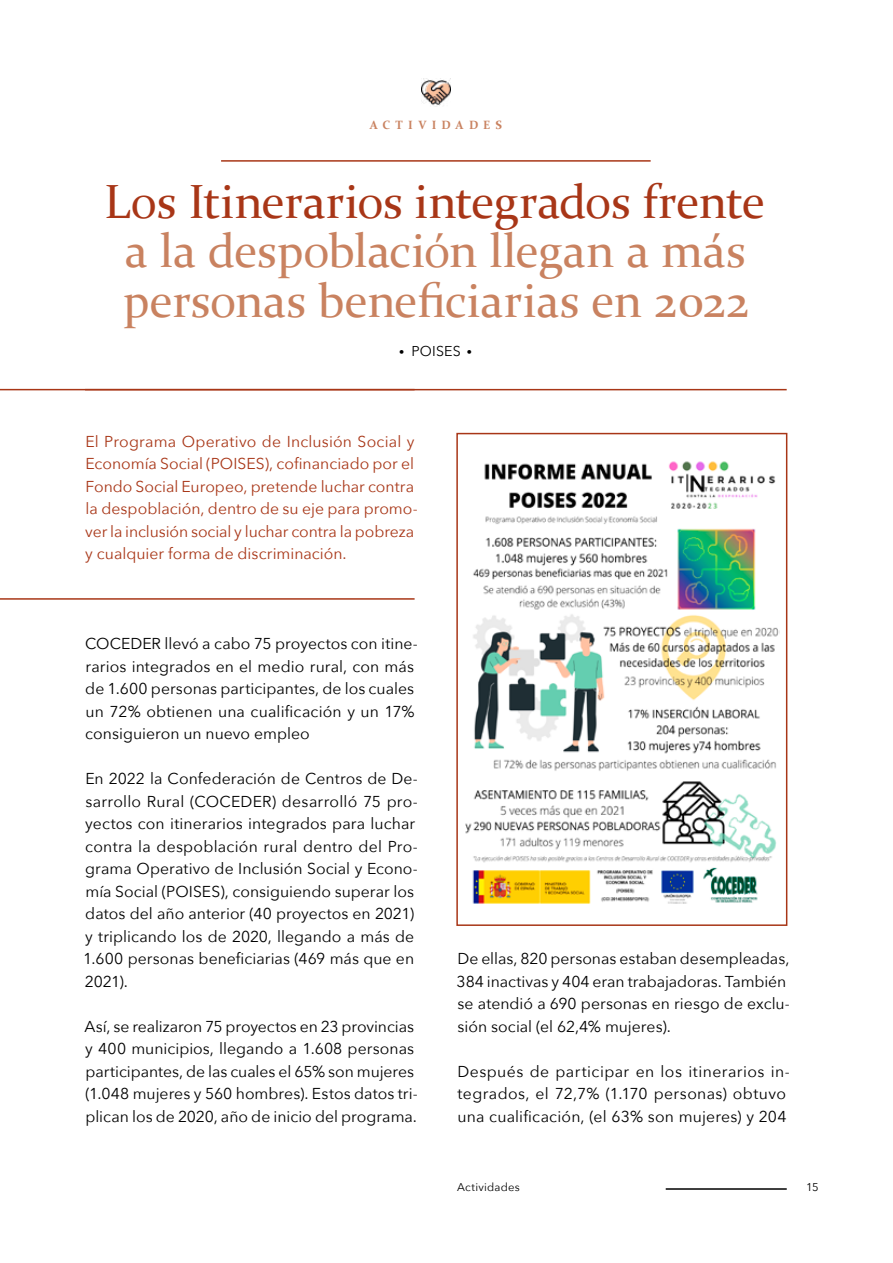
<style>
.page{position:relative;width:893px;height:1263px;background:#fff}
.page>*{position:absolute;margin:0;border:0;box-sizing:border-box;transform-origin:0 0}
.t1{font:48px/49.2px "Constantia";color:#c98260}
.t2{font:48px "Constantia";letter-spacing:-.005em;color:#a83617}
.t3{font:15.75px/22.5px "Avenir Next";color:#000}
.t4{font:15.75px/22.5px "Avenir Next";color:#a83617}
.t5{font:15.75px/22.5px "Avenir Next";letter-spacing:.025em;color:#000}
.t6{font:14.25px "Avenir Next";letter-spacing:.01em;color:#000}
.t7{font:700 12px "Constantia";letter-spacing:.43em;color:#c98260}
.t8{font:11.25px "Avenir Next";letter-spacing:.015em;color:#000}
.s1{font-weight:800}
</style>
<div class="page">
<hr style="left:221px;top:160px;width:430px;height:2px;background:#a83617">
<hr style="left:85px;top:389px;width:702px;height:1px;background:#a83617">
<hr style="left:0;top:598px;width:415px;height:2px;background:#a83617">
<hr style="left:0;top:389px;width:415px;height:1px;background:#a83617">
<img style="left:422px;top:78px;width:28px;height:28px">
<img style="left:465px;top:461px;width:315px;height:443px">
<div style="left:456px;top:433px;width:331px;height:493px;border:2px solid #a83617"></div>
<hr style="left:666px;top:1188px;width:121px;height:1px;background:#000">
<p class="t7" style="left:370px;top:117px;width:134px">ACTIVIDADES</p>
<h1 class="t2" style="left:104px;top:169px;width:662px">Los Itinerarios integrados frente</h1>
<h1 class="t1" style="left:123px;top:224px;width:628px">a la despoblación llegan a más personas beneficiarias en 2022</h1>
<p class="t6" style="left:399px;top:339px;width:74px"><span class="s1">·</span> POISES <span class="s1">·</span></p>
<p class="t4" style="left:85px;top:429px;width:334px">El Programa Operativo de Inclusión Social y Economía Social (POISES), cofinanciado por el Fondo Social Europeo, pretende luchar contra la despoblación, dentro de su eje para promo&shy;ver la inclusión social y luchar contra la pobreza y cualquier forma de discriminación.</p>
<p class="t3" style="left:85px;top:632px;width:334px">COCEDER llevó a cabo 75 proyectos con itine&shy;rarios integrados en el medio rural, con más de 1.600 personas participantes, de los cuales un 72% obtienen una cualificación y un 17% consiguieron un nuevo empleo</p>
<p class="t3" style="left:83px;top:767px;width:336px">En 2022 la Confederación de Centros de De&shy;sarrollo Rural (COCEDER) desarrolló 75 pro&shy;yectos con itinerarios integrados para luchar contra la despoblación rural dentro del Pro&shy;grama Operativo de Inclusión Social y Econo&shy;mía Social (POISES), consiguiendo superar los datos del año anterior (40 proyectos en 2021) y triplicando los de 2020, llegando a más de 1.600 personas beneficiarias (469 más que en 2021).</p>
<p class="t3" style="left:84px;top:1014px;width:335px">Así, se realizaron 75 proyectos en 23 provincias y 400 municipios, llegando a 1.608 personas participantes, de las cuales el 65% son mujeres (1.048 mujeres y 560 hombres). Estos datos tri&shy;plican los de 2020, año de inicio del programa.</p>
<p class="t3" style="left:457px;top:947px;width:335px">De ellas, 820 personas estaban desempleadas, 384 inactivas y 404 eran trabajadoras. También se atendió a 690 personas en riesgo de exclu&shy;sión social (el 62,4% mujeres).</p>
<p class="t5" style="left:457px;top:1059px;width:334px">Después de participar en los itinerarios in&shy;tegrados, el 72,7% (1.170 personas) obtuvo una cualificación, (el 63% son mujeres) y 204</p>
<p class="t8" style="left:457px;top:1177px;width:64px">Actividades</p>
<p class="t8" style="left:806px;top:1177px;width:14px">15</p>
</div>
